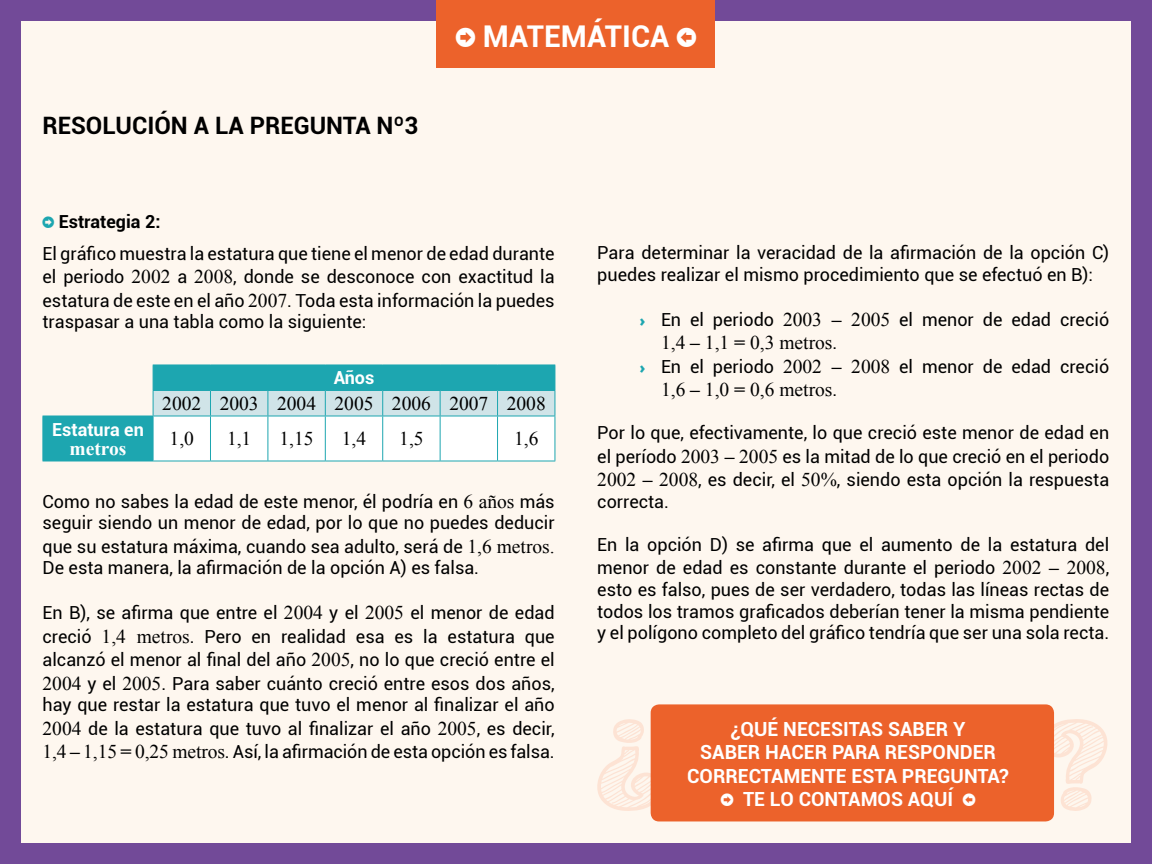
<style>
.page{position:relative;width:1152px;height:864px;background:#724a98}
.page>*{position:absolute;margin:0;border:0;box-sizing:border-box;transform-origin:0 0}
.t1{font:700 30px "Roboto";color:#fff}
.t2{font:700 24px "Roboto";color:#000}
.t3{font:700 19.5px/23.4px "Roboto";color:#fff;text-align:center}
.t4{font:19.5px "Times New Roman";color:#000}
.t5{font:700 19.5px "Times New Roman";color:#fff}
.t6{font:18px/23.4px "Roboto";color:#000}
.t7{font:700 18px "Roboto";color:#fff}
.s1{font-family:"s Tmedia";font-weight:400}
.s2{font-family:"s Tmedia";color:#1da6b0}
.s3{font-weight:700}
.s4{font-family:"Times New Roman";font-size:19.5px}
.s5{font-family:"Times New Roman";font-weight:700;font-size:19.5px}
.s6{font-family:"gob CL";font-weight:800;color:#1da6b0}
.s7{font-family:"Roboto";font-size:18px}
</style>
<div class="page">
<div style="left:21px;top:21px;width:1110px;height:822px;background:#fef7ef"></div>
<div style="left:437px;top:0;width:278px;height:67px;background:#ec622b"></div>
<svg style="left:1054px;top:719px;width:54px;height:92px"></svg>
<svg style="left:597px;top:719px;width:54px;height:92px"></svg>
<div style="left:651px;top:704px;width:403px;height:117px;background:#ec622b;border-radius:9px"></div>
<svg style="left:43px;top:365px;width:110px;height:96px"></svg>
<svg style="left:153px;top:365px;width:403px;height:96px"></svg>
<hr style="left:43px;top:416px;width:110px;height:1px;background:#1da6b0">
<hr style="left:43px;top:416px;width:1px;height:45px;background:#1da6b0">
<hr style="left:153px;top:416px;width:57px;height:1px;background:#1da6b0">
<hr style="left:153px;top:416px;width:1px;height:45px;background:#1da6b0">
<hr style="left:210px;top:416px;width:58px;height:1px;background:#1da6b0">
<hr style="left:210px;top:416px;width:1px;height:45px;background:#1da6b0">
<hr style="left:268px;top:416px;width:57px;height:1px;background:#1da6b0">
<hr style="left:267px;top:416px;width:1px;height:45px;background:#1da6b0">
<hr style="left:325px;top:416px;width:58px;height:1px;background:#1da6b0">
<hr style="left:325px;top:416px;width:1px;height:45px;background:#1da6b0">
<hr style="left:383px;top:416px;width:57px;height:1px;background:#1da6b0">
<hr style="left:382px;top:416px;width:1px;height:45px;background:#1da6b0">
<hr style="left:440px;top:416px;width:57px;height:1px;background:#1da6b0">
<hr style="left:440px;top:416px;width:1px;height:45px;background:#1da6b0">
<hr style="left:497px;top:416px;width:58px;height:1px;background:#1da6b0">
<hr style="left:497px;top:416px;width:1px;height:45px;background:#1da6b0">
<hr style="left:555px;top:416px;width:1px;height:45px;background:#1da6b0">
<hr style="left:43px;top:461px;width:110px;height:1px;background:#1da6b0">
<hr style="left:153px;top:461px;width:57px;height:1px;background:#1da6b0">
<hr style="left:210px;top:461px;width:58px;height:1px;background:#1da6b0">
<hr style="left:268px;top:461px;width:57px;height:1px;background:#1da6b0">
<hr style="left:325px;top:461px;width:58px;height:1px;background:#1da6b0">
<hr style="left:383px;top:461px;width:57px;height:1px;background:#1da6b0">
<hr style="left:440px;top:461px;width:57px;height:1px;background:#1da6b0">
<hr style="left:497px;top:461px;width:58px;height:1px;background:#1da6b0">
<h2 class="t2" style="left:43px;top:109px;width:377px">RESOLUCIÓN A LA PREGUNTA Nº3</h2>
<h1 class="t1" style="left:456px;top:16px;width:242px"><span class="s1">.</span> MATEMÁTICA <span class="s1">-</span></h1>
<p class="t6" style="left:43px;top:205px;width:514px;line-height:32.1px"><span class="s2">.</span> <span class="s3">Estrategia 2:<br></span>El gráfico muestra la estatura que tiene el menor de edad durante</p>
<p class="t6" style="left:43px;top:264px;width:514px">el periodo <span class="s4">2002</span> a <span class="s4">2008</span>, donde se desconoce con exactitud la estatura de este en el año <span class="s4">2007</span>. Toda esta información la puedes</p>
<p class="t6" style="left:43px;top:309px;width:325px">traspasar a una tabla como la siguiente:</p>
<p class="t7" style="left:52px;top:416px;width:93px">Estatura en</p>
<p class="t5" style="left:69px;top:435px;width:59px">metros</p>
<p class="t7" style="left:334px;top:365px;width:42px">Años</p>
<p class="t4" style="left:162px;top:390px;width:385px">2002 2003 2004 2005 2006 2007 2008</p>
<p class="t4" style="left:170px;top:426px;width:26px">1,0</p>
<p class="t4" style="left:227px;top:426px;width:26px">1,1</p>
<p class="t4" style="left:280px;top:426px;width:36px">1,15</p>
<p class="t4" style="left:342px;top:426px;width:26px">1,4</p>
<p class="t4" style="left:399px;top:426px;width:26px">1,5</p>
<p class="t4" style="left:514px;top:426px;width:26px">1,6</p>
<p class="t6" style="left:43px;top:490px;width:514px;line-height:21.6px">Como no sabes la edad de este menor, él podría en <span class="s4">6 años</span> más seguir siendo un menor de edad, por lo que no puedes deducir</p>
<p class="t6" style="left:43px;top:535px;width:514px;line-height:21.6px">que su estatura máxima, cuando sea adulto, será de <span class="s4">1,6 metros.<br></span>De esta manera, la afirmación de la opción A) es falsa.</p>
<p class="t6" style="left:43px;top:601px;width:514px;text-align:justify">En B), se afirma que entre el <span class="s4">2004</span> y el <span class="s4">2005</span> el menor de edad creció <span class="s4">1,4 metros</span>. Pero en realidad esa es la estatura que alcanzó el menor al final del año <span class="s4">2005</span>, no lo que creció entre el <span class="s4">2004</span> y el <span class="s4">2005</span>. Para saber cuánto creció entre esos dos años,</p>
<p class="t6" style="left:43px;top:692px;width:514px;text-align:justify">hay que restar la estatura que tuvo el menor al finalizar el año <span class="s4">2004</span> de la estatura que tuvo al finalizar el año <span class="s4">2005</span>, es decir, <span class="s4">1,4</span> <span class="s5">–</span> <span class="s4">1,15</span> <span class="s5">=</span> <span class="s4">0,25 metros</span>. Así, la afirmación de esta opción es falsa.</p>
<p class="t6" style="left:597px;top:242px;width:513px;line-height:21.6px">Para determinar la veracidad de la afirmación de la opción C) puedes realizar el mismo procedimiento que se efectuó en B):</p>
<p class="t6" style="left:640px;top:307px;width:471px"><span class="s6">›</span> En el periodo <span class="s4">2003</span> <span class="s5">–</span> <span class="s4">2005</span> el menor de edad creció</p>
<p class="t4" style="left:661px;top:330px;width:178px">1,4 <span class="s3">–</span> 1,1 <span class="s3">=</span> 0,3 metros<span class="s7">.</span></p>
<p class="t6" style="left:640px;top:354px;width:471px"><span class="s6">›</span> En el periodo <span class="s4">2002</span> <span class="s5">–</span> <span class="s4">2008</span> el menor de edad creció</p>
<p class="t4" style="left:661px;top:377px;width:178px">1,6 <span class="s3">–</span> 1,0 <span class="s3">=</span> 0,6 metros<span class="s7">.</span></p>
<p class="t6" style="left:597px;top:421px;width:513px;text-align:justify">Por lo que, efectivamente, lo que creció este menor de edad en el período <span class="s4">2003</span> <span class="s5">–</span> <span class="s4">2005</span> es la mitad de lo que creció en el periodo <span class="s4">2002</span> <span class="s5">–</span> <span class="s4">2008</span>, es decir, el <span class="s4">50%</span>, siendo esta opción la respuesta</p>
<p class="t6" style="left:597px;top:489px;width:73px">correcta.</p>
<p class="t6" style="left:597px;top:532px;width:513px">En la opción D) se afirma que el aumento de la estatura del menor de edad es constante durante el periodo <span class="s4">2002</span> <span class="s5">–</span> <span class="s4">2008</span>,</p>
<p class="t6" style="left:597px;top:578px;width:513px;line-height:21.6px;text-align:justify">esto es falso, pues de ser verdadero, todas las líneas rectas de todos los tramos graficados deberían tener la misma pendiente y el polígono completo del gráfico tendría que ser una sola recta.</p>
<p class="t3" style="left:687px;top:716px;width:323px">¿QUÉ NECESITAS SABER Y<br>SABER HACER PARA RESPONDER<br>CORRECTAMENTE ESTA PREGUNTA? <span class="s1">.</span> TE LO CONTAMOS AQUÍ <span class="s1">-</span></p>
</div>
